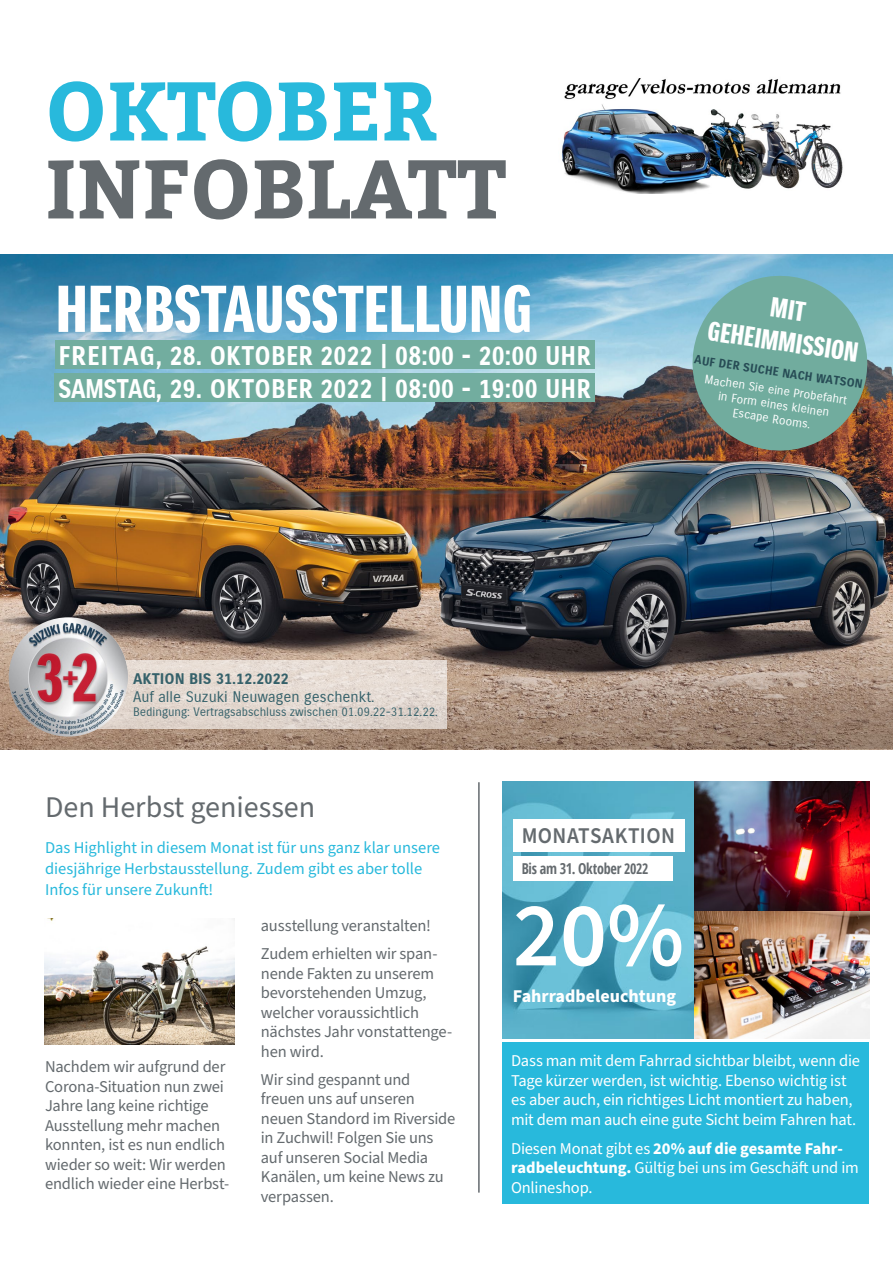
<style>
.page{position:relative;width:893px;height:1263px;background:#fff}
.page>*{position:absolute;margin:0;border:0;box-sizing:border-box;transform-origin:0 0}
.t1{font:600 91.5px "Source Sans Pro";color:#fff}
.t2{font:700 82.5px "Bitter";color:#646a6e}
.t3{font:700 82.5px "Bitter";color:#28b9dc}
.t4{font:64.2px "Suzuki PRO Headline";color:#fff}
.t5{font:30px "Source Sans Pro";color:#646a6e}
.t6{font:27px/32.4px "Suzuki PRO Headline";color:#fff;text-align:center}
.t7{font:26.25px/33px "Suzuki PRO Bold";letter-spacing:.01em;color:#fff;scale:.95 1}
.t8{font:600 22.5px "Source Sans Pro";letter-spacing:.02em;color:#646a6e;scale:.94 1}
.t9{font:700 18px "Source Sans Pro";color:#fff}
.t10{font:16.5px/19.5px "Source Sans Pro";letter-spacing:-.015em;color:#646a6e}
.t11{font:16.5px/19.8px "Source Sans Pro";letter-spacing:-.015em;color:#fff}
.t12{font:16.5px/21px "Source Sans Pro";color:#28b9dc}
.t13{font:15px "Suzuki PRO Regular";color:#35616a}
.t14{font:700 condensed 15px "Open Sans";letter-spacing:-.015em;color:#646a6e;scale:.94 1}
.t15{font:15px "Suzuki PRO Bold";color:#35616a}
.t16{font:12px/14.4px "Suzuki PRO Regular";color:#fff;text-align:center}
.t17{font:12px "Suzuki PRO Regular";color:#35616a}
.t18{font:12px "Suzuki PRO Bold";color:#274c55}
.s1{font-size:14.55px}
.s2{font-weight:700}
</style>
<div class="page">
<hr style="left:478px;top:782px;width:2px;height:410px;background:#646a6e">
<img style="left:503px;top:781px;width:366px;height:257px">
<img style="left:45px;top:918px;width:189px;height:127px">
<img style="left:562px;top:78px;width:281px;height:116px">
<div style="left:503px;top:1042px;width:366px;height:162px;background:#28b9dc"></div>
<div style="left:513px;top:819px;width:171px;height:33px;background:#fff"></div>
<div style="left:513px;top:856px;width:159px;height:24px;background:#fff"></div>
<img style="left:0;top:255px;width:893px;height:494px">
<div style="left:55px;top:340px;width:540px;height:29px;background:#72ad9f"></div>
<div style="left:55px;top:373px;width:540px;height:29px;background:#72ad9f"></div>
<svg style="left:686px;top:270px;width:187px;height:187px;background:#739e96"></svg>
<svg style="left:101px;top:660px;width:345px;height:68px;background:#e2d7cf"></svg>
<img style="left:9px;top:617px;width:119px;height:120px;border-radius:60px">
<h2 class="t3" style="left:45px;top:57px;width:394px">OKTOBER</h2>
<h2 class="t2" style="left:45px;top:135px;width:463px">INFOBLATT</h2>
<h3 class="t4" style="left:56px;top:272px;width:478px">HERBSTAUSSTELLUNG</h3>
<h3 class="t7" style="left:58px;top:339px;width:562px">FREITAG, 28. OKTOBER 2022 | 08:00 - 20:00 UHR<br>SAMSTAG, 29. OKTOBER 2022 | 08:00 - 19:00 UHR</h3>
<h3 class="t6" style="left:716px;top:282px;width:153px;rotate:9deg">MIT<br>GEHEIMMISSION</h3>
<p class="t16" style="left:706px;top:371px;width:145px;rotate:9deg">Machen Sie eine Probefahrt in Form eines kleinen<br>Escape Rooms.</p>
<p class="t18" style="left:696px;top:352px;width:172px;rotate:9deg">AUF DER SUCHE NACH WATSON</p>
<p class="t15" style="left:133px;top:670px;width:157px">AKTION BIS 31.12.2022</p>
<p class="t13" style="left:133px;top:688px;width:243px">Auf alle Suzuki Neuwagen geschenkt.</p>
<p class="t17" style="left:133px;top:705px;width:306px">Bedingung: Vertragsabschluss zwischen 01.09.22-31.12.22.</p>
<h3 class="t5" style="left:45px;top:787px;width:272px">Den Herbst geniessen</h3>
<p class="t12" style="left:45px;top:837px;width:397px">Das Highlight in diesem Monat ist für uns ganz klar unsere diesjährige Herbstausstellung. Zudem gibt es aber tolle<br>Infos für unsere Zukunft!</p>
<h3 class="t8" style="left:522px;top:820px;width:164px">MONATSAKTION</h3>
<p class="t14" style="left:522px;top:858px;width:136px">Bis am 31. Oktober <span class="s1">2022</span></p>
<p class="t10" style="left:45px;top:1057px;width:186px">Nachdem wir aufgrund der<br>Corona-Situation nun zwei<br>Jahre lang keine richtige<br>Ausstellung mehr machen konnten, ist es nun endlich wieder so weit: Wir werden endlich wieder eine Herbst-</p>
<p class="t10" style="left:261px;top:912px;width:178px;line-height:28px">ausstellung veranstalten!<br>Zudem erhielten wir span-</p>
<p class="t10" style="left:261px;top:964px;width:193px">nende Fakten zu unserem bevorstehenden Umzug, welcher voraussichtlich nächstes Jahr vonstattenge&shy;hen wird.</p>
<p class="t10" style="left:261px;top:1070px;width:196px">Wir sind gespannt und freuen uns auf unseren neuen Standord im Riverside in Zuchwil! Folgen Sie uns auf unseren Social Media<br>Kanälen, um keine News zu verpassen.</p>
<h1 class="t1" style="left:513px;top:874px;width:173px">20%</h1>
<p class="t9" style="left:513px;top:983px;width:165px">Fahrradbeleuchtung</p>
<p class="t11" style="left:511px;top:1051px;width:351px">Dass man mit dem Fahrrad sichtbar bleibt, wenn die Tage kürzer werden, ist wichtig. Ebenso wichtig ist es aber auch, ein richtiges Licht montiert zu haben, mit dem man auch eine gute Sicht beim Fahren hat.</p>
<p class="t11" style="left:511px;top:1139px;width:349px">Diesen Monat gibt es <span class="s2">20% auf die gesamte Fahr&shy;radbeleuchtung.</span> Gültig bei uns im Geschäft und im<br>Onlineshop.</p>
</div>
